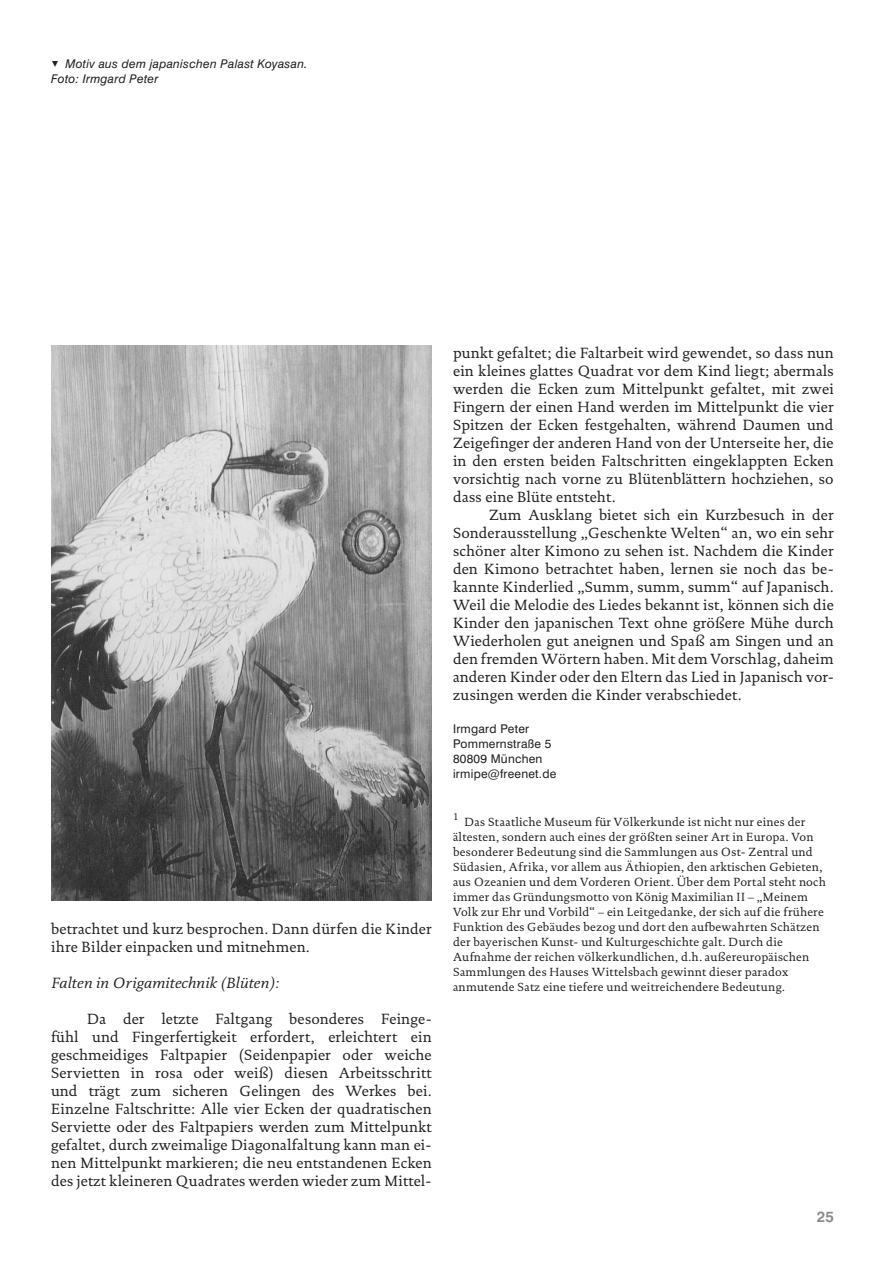
<style>
.page{position:relative;width:893px;height:1263px;background:#fff}
.page>*{position:absolute;margin:0;border:0;box-sizing:border-box;transform-origin:0 0}
.t1{font:15px/18px "DTL Documenta ST";letter-spacing:.01em;color:#231f20;text-align:justify}
.t2{font:italic 15px "DTL Documenta ST";letter-spacing:.01em;color:#231f20}
.t3{font:700 15px "Swiss 721 BT";color:#8a8c8f}
.t4{font:12px/15px "DTL Documenta ST";letter-spacing:.02em;color:#231f20}
.t5{font:12px/15px "Swiss 721 BT";letter-spacing:.02em;color:#231f20}
.t6{font:italic 12px/15px "Swiss 721 BT";letter-spacing:.02em;color:#231f20}
.t7{font:9.75px "DTL Documenta T";color:#231f20}
</style>
<div class="page">
<img style="left:51px;top:346px;width:381px;height:554px">
<p class="t6" style="left:51px;top:56px;width:258px;text-indent:14px">Motiv aus dem japanischen Palast Koyasan.<br>Foto: Irmgard Peter</p>
<p class="t1" style="left:51px;top:922px;width:382px">betrachtet und kurz besprochen. Dann dürfen die Kinder ihre Bilder einpacken und mitnehmen.</p>
<p class="t2" style="left:51px;top:976px;width:229px">Falten in Origamitechnik (Blüten):</p>
<p class="t1" style="left:51px;top:1012px;width:382px;text-indent:36px">Da der letzte Faltgang besonderes Feinge&shy;fühl und Fingerfertigkeit erfordert, erleichtert ein geschmei diges Faltpapier (Seidenpapier oder weiche Servietten in rosa oder weiß) diesen Arbeitsschritt und trägt zum sicheren Gelingen des Werkes bei.<br>Einzelne Faltschritte: Alle vier Ecken der quadratischen Serviette oder des Faltpapiers werden zum Mittelpunkt gefaltet, durch zweimalige Diagonalfaltung kann man ei&shy;nen Mittelpunkt markieren; die neu entstandenen Ecken des jetzt kleineren Quadrates werden wieder zum Mittel-</p>
<p class="t1" style="left:453px;top:346px;width:382px">punkt gefaltet; die Faltarbeit wird gewendet, so dass nun ein kleines glattes Quadrat vor dem Kind liegt; abermals werden die Ecken zum Mittelpunkt gefaltet, mit zwei Fingern der einen Hand werden im Mittelpunkt die vier Spitzen der Ecken festgehalten, während Daumen und Zeigefinger der anderen Hand von der Unterseite her, die in den ersten beiden Faltschritten eingeklappten Ecken vorsichtig nach vorne zu Blütenblättern hochziehen, so dass eine Blüte entsteht.</p>
<p class="t1" style="left:453px;top:508px;width:382px;text-indent:36px">Zum Ausklang bietet sich ein Kurzbesuch in der Sonderausstellung „Geschenkte Welten“ an, wo ein sehr schöner alter Kimono zu sehen ist. Nachdem die Kinder den Kimono betrachtet haben, lernen sie noch das be&shy;kannte Kinderlied „Summ, summ, summ“ auf Japanisch.<br>Weil die Melodie des Liedes bekannt ist, können sich die Kinder den japanischen Text ohne größere Mühe durch Wiederholen gut aneignen und Spaß am Singen und an den fremden Wörtern haben. Mit dem Vorschlag, daheim anderen Kinder oder den Eltern das Lied in Japanisch vor&shy;zusingen werden die Kinder verabschiedet.</p>
<p class="t5" style="left:453px;top:721px;width:105px">Irmgard Peter<br>Pommernstraße 5<br>80809 München irmipe@freenet.de</p>
<p class="t7" style="left:453px;top:813px;width:7px">1</p>
<p class="t4" style="left:453px;top:816px;width:374px;text-indent:11px">Das Staatliche Museum für Völkerkunde ist nicht nur eines der ältesten, sondern auch eines der größten seiner Art in Europa. Von besonderer Bedeutung sind die Sammlungen aus Ost- Zentral und Südasien, Afrika, vor allem aus Äthiopien, den arktischen Gebieten, aus Ozeanien und dem Vorderen Orient. Über dem Portal steht noch immer das Gründungsmotto von König Maximilian II – „Meinem Volk zur Ehr und Vorbild“ – ein Leitgedanke, der sich auf die frühere Funktion des Gebäudes bezog und dort den aufbewahrten Schätzen der bayerischen Kunst- und Kulturgeschichte galt. Durch die Aufnahme der reichen völkerkundlichen, d.h. außereuropäischen Sammlungen des Hauses Wittelsbach gewinnt dieser paradox anmutende Satz eine tiefere und weitreichendere Bedeutung.</p>
<p class="t3" style="left:816px;top:1208px;width:19px">25</p>
</div>
